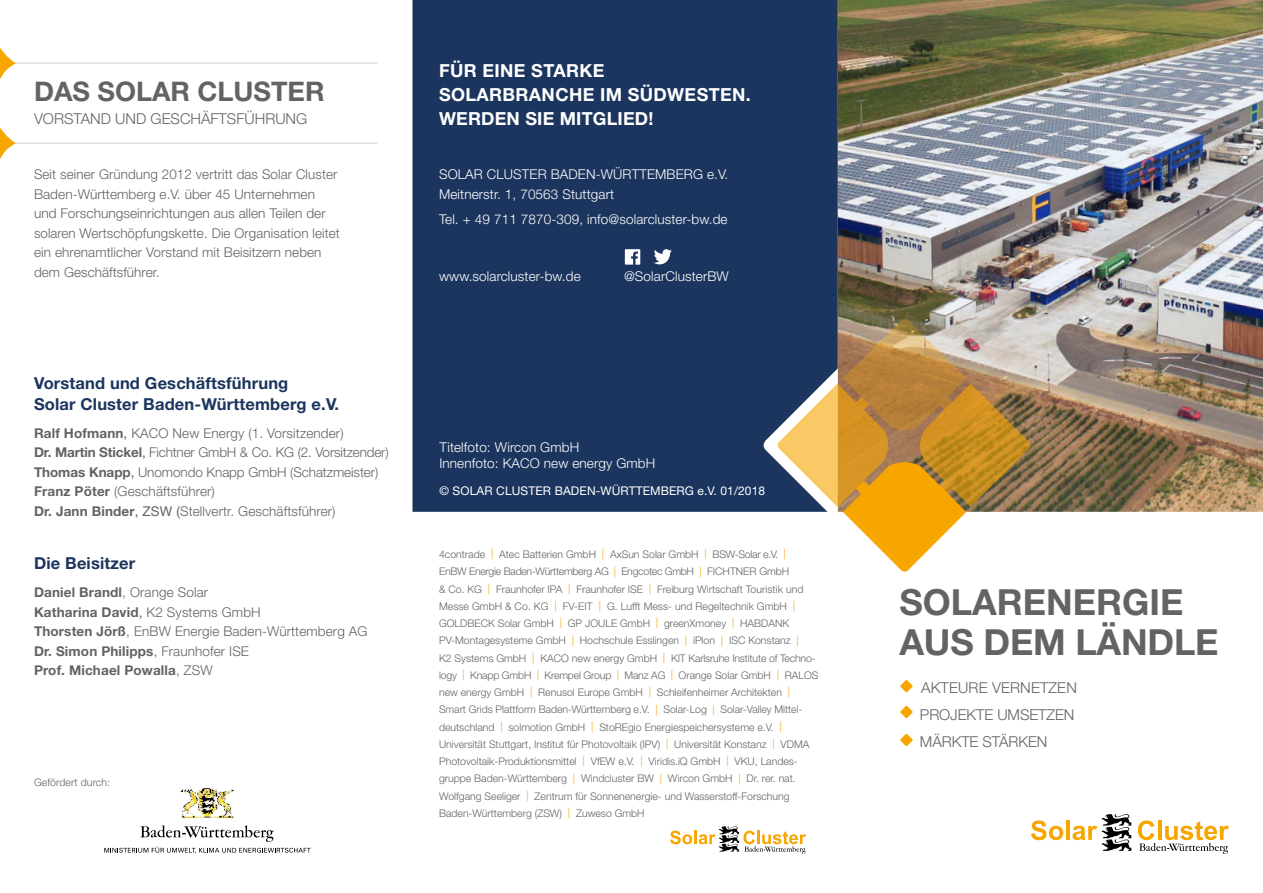
<style>
.page{position:relative;width:1263px;height:893px;background:#fff}
.page>*{position:absolute;margin:0;border:0;box-sizing:border-box;transform-origin:0 0}
.t1{font:700 36px/40.5px "Helvetica Neue LT Std";color:#646363}
.t2{font:700 27px "Helvetica Neue LT Std";color:#646363}
.t3{font:700 18px/24px "Helvetica Neue LT Std";letter-spacing:.02em;color:#fff}
.t4{font:700 16.5px/21px "Helvetica Neue LT Std";letter-spacing:.01em;color:#1c355e}
.t5{font:300 15px/27px "Helvetica Neue LT Std";color:#646363}
.t6{font:300 13.5px/19.5px "Helvetica Neue LT Std";letter-spacing:.005em;color:#646363}
.t7{font:300 13.5px/19.5px "Helvetica Neue LT Std";letter-spacing:.01em;color:#fff}
.t8{font:12px "Helvetica Neue LT Std";letter-spacing:.01em;color:#fff}
.t9{font:300 10.5px/17.2px "Helvetica Neue LT Std";color:#646363}
.s1{font-weight:700}
.s2{font-weight:400}
.s3{color:#f7a600}
</style>
<div class="page">
<svg style="left:1031px;top:820px;width:32px;height:20px"></svg>
<hr style="left:1066px;top:821px;width:4px;height:19px;background:#f7a600">
<svg style="left:1138px;top:820px;width:91px;height:33px"></svg>
<svg style="left:1072px;top:814px;width:59px;height:37px"></svg>
<svg style="left:670px;top:826px;width:136px;height:27px"></svg>
<img style="left:838px;top:0;width:425px;height:512px">
<div style="left:412px;top:0;width:426px;height:512px;background:#1c355e"></div>
<svg style="left:761px;top:319px;width:270px;height:253px"></svg>
<hr style="left:10px;top:143px;width:368px;height:1px;background:#d5d5d5">
<hr style="left:10px;top:62px;width:368px;height:2px;background:#d5d5d5">
<svg style="left:0;top:48px;width:16px;height:31px"></svg>
<svg style="left:0;top:128px;width:16px;height:31px"></svg>
<svg style="left:900px;top:680px;width:13px;height:13px"></svg>
<svg style="left:900px;top:705px;width:13px;height:14px"></svg>
<svg style="left:900px;top:733px;width:13px;height:14px"></svg>
<img style="left:180px;top:789px;width:54px;height:29px">
<svg style="left:104px;top:825px;width:207px;height:28px"></svg>
<svg style="left:654px;top:249px;width:18px;height:15px"></svg>
<svg style="left:625px;top:249px;width:15px;height:16px"></svg>
<h2 class="t2" style="left:34px;top:74px;width:292px">DAS SOLAR CLUSTER</h2>
<h3 class="t5" style="left:34px;top:105px;width:275px">VORSTAND UND GESCHÄFTSFÜHRUNG</h3>
<p class="t6" style="left:34px;top:165px;width:307px">Seit seiner Gründung 2012 vertritt das Solar Cluster Baden-Württemberg e.V. über 45 Unternehmen und Forschungseinrichtungen aus allen Teilen der solaren Wertschöpfungskette. Die Organisation leitet ein ehrenamtlicher Vorstand mit Beisitzern neben dem Geschäftsführer.</p>
<h3 class="t4" style="left:34px;top:372px;width:306px">Vorstand und Geschäftsführung<br>Solar Cluster Baden-Württemberg e.V.</h3>
<p class="t6" style="left:34px;top:423px;width:356px"><span class="s1">Ralf Hofmann</span><span class="s2">,</span> KACO New Energy (1. Vorsitzender)<br><span class="s1">Dr. Martin Stickel</span><span class="s2">,</span> Fichtner GmbH &amp; Co. KG (2. Vorsitzender)<br><span class="s1">Thomas Knapp</span><span class="s2">,</span> Unomondo Knapp GmbH (Schatzmeister)<br><span class="s1">Franz Pöter</span> (Geschäftsführer)<br><span class="s1">Dr. Jann Binder</span><span class="s2">, ZSW (</span>Stellvertr. Geschäftsführer)</p>
<h3 class="t4" style="left:34px;top:552px;width:103px">Die Beisitzer</h3>
<p class="t6" style="left:34px;top:582px;width:335px"><span class="s1">Daniel Brandl</span>, Orange Solar<br><span class="s1">Katharina David</span><span class="s2">,</span> K2 Systems GmbH<br><span class="s1">Thorsten Jörß</span>, EnBW Energie Baden-Württemberg AG <span class="s1">Dr. Simon Philipps</span>, Fraunhofer ISE<br><span class="s1">Prof. Michael Powalla</span>, ZSW</p>
<p class="t9" style="left:34px;top:773px;width:78px">Gefördert durch:</p>
<h3 class="t3" style="left:439px;top:58px;width:313px">FÜR EINE STARKE<br>SOLARBRANCHE IM SÜDWESTEN.<br>WERDEN SIE MITGLIED!</h3>
<p class="t7" style="left:439px;top:164px;width:291px">SOLAR CLUSTER BADEN-WÜRTTEMBERG e.V.<br>Meitnerstr. 1, 70563 Stuttgart</p>
<p class="t7" style="left:439px;top:209px;width:290px">Tel. + 49 711 7870-309, info@solarcluster-bw.de</p>
<p class="t7" style="left:439px;top:266px;width:143px">www.solarcluster-bw.de</p>
<p class="t7" style="left:624px;top:266px;width:106px">@SolarClusterBW</p>
<p class="t7" style="left:439px;top:438px;width:217px;line-height:16.5px">Titelfoto: Wircon GmbH<br>Innenfoto: KACO new energy GmbH</p>
<p class="t8" style="left:439px;top:483px;width:327px">© SOLAR CLUSTER BADEN-WÜRTTEMBERG e.V. 01/2018</p>
<p class="t9" style="left:439px;top:546px;width:381px">4contrade <span class="s3">|</span> Atec Batterien GmbH <span class="s3">|</span> AxSun Solar GmbH <span class="s3">|</span> BSW-Solar e.V. <span class="s3">|<br></span>EnBW Energie Baden-Württemberg AG <span class="s3">|</span> Engcotec GmbH <span class="s3">|</span> FICHTNER GmbH<br>&amp; Co. KG <span class="s3">|</span> Fraunhofer IPA <span class="s3">|</span> Fraunhofer ISE <span class="s3">|</span> Freiburg Wirtschaft Touristik und Messe GmbH &amp; Co. KG <span class="s3">|</span> FV-EIT <span class="s3">|</span> G. Lufft Mess- und Regeltechnik GmbH <span class="s3">| </span>GOLDBECK Solar GmbH <span class="s3">|</span> GP JOULE GmbH <span class="s3">|</span> greenXmoney <span class="s3">|</span> HABDANK PV-Montagesysteme GmbH <span class="s3">|</span> Hochschule Esslingen <span class="s3">|</span> iPlon <span class="s3">|</span> ISC Konstanz <span class="s3">|<br></span>K2 Systems GmbH <span class="s3">|</span> KACO new energy GmbH <span class="s3">|</span> KIT Karlsruhe Institute of Techno&shy;logy <span class="s3">|</span> Knapp GmbH <span class="s3">|</span> Krempel Group <span class="s3">|</span> Manz AG <span class="s3">|</span> Orange Solar GmbH <span class="s3">|</span> RALOS new energy GmbH <span class="s3">|</span> Renusol Europe GmbH <span class="s3">|</span> Schleifenheimer Architekten <span class="s3">| </span>Smart Grids Plattform Baden-Württemberg e.V. <span class="s3">|</span> Solar-Log <span class="s3">|</span> Solar-Valley Mittel&shy;deutschland <span class="s3">|</span> solmotion GmbH <span class="s3">|</span> StoREgio Energiespeichersysteme e.V. <span class="s3">| </span>Universität Stuttgart, Institut für Photovoltaik (IPV) <span class="s3">|</span> Universität Konstanz <span class="s3">|</span> VDMA Photovoltaik-Produktionsmittel <span class="s3">|</span> VfEW e.V. <span class="s3">|</span> Viridis.iQ GmbH <span class="s3">|</span> VKU, Landes&shy;gruppe Baden-Württemberg <span class="s3">|</span> Windcluster BW <span class="s3">|</span> Wircon GmbH <span class="s3">|</span> Dr. rer. nat.<br>Wolfgang Seeliger <span class="s3">|</span> Zentrum für Sonnenenergie- und Wasserstoff-Forschung Baden-Württemberg (ZSW) <span class="s3">|</span> Zuweso GmbH</p>
<h1 class="t1" style="left:899px;top:581px;width:321px">SOLARENERGIE<br>AUS DEM LÄNDLE</h1>
<h3 class="t5" style="left:920px;top:673px;width:158px">AKTEURE VERNETZEN<br>PROJEKTE UMSETZEN<br>MÄRKTE STÄRKEN</h3>
</div>
